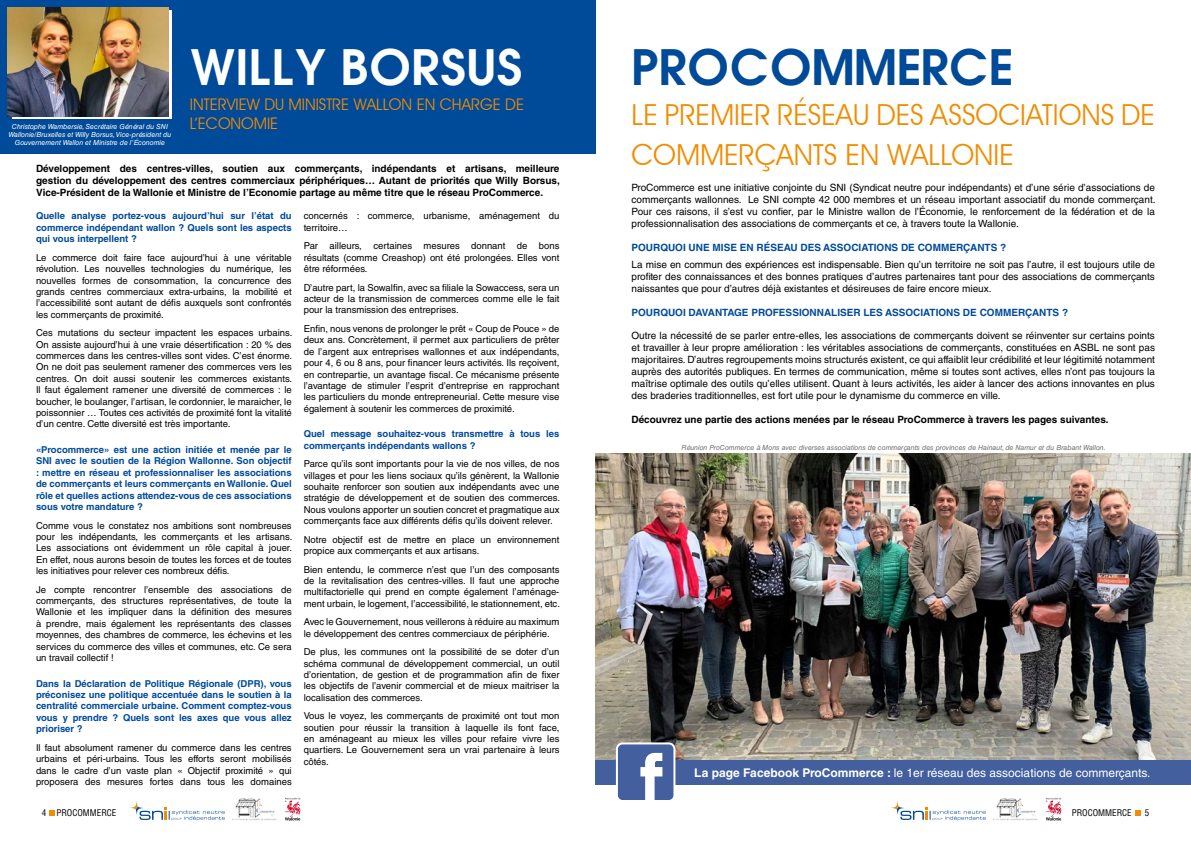
<style>
.page{position:relative;width:1191px;height:842px;background:#fff}
.page>*{position:absolute;margin:0;border:0;box-sizing:border-box;transform-origin:0 0}
.t1{font:700 45px "Avant Garde";color:#004a9a}
.t2{font:700 45px "Avant Garde";color:#fff}
.t3{font:29px/39.6px "Avant Garde IT Cby BT";color:#f28c00}
.t4{font:16px/19.2px "Avant Garde IT Cby BT";color:#f28c00}
.t5{font:12px "Helvetica LT Std";color:#fff}
.t6{font:10px/12px "Helvetica LT Std";color:#000;text-align:justify}
.t7{font:700 10px/12px "Helvetica LT Std";color:#000;text-align:justify}
.t8{font:700 10px "Helvetica LT Std";color:#004a9a}
.t9{font:9.5px/11.4px "Helvetica LT Std";color:#000;text-align:justify}
.t10{font:700 9.5px/11.4px "Helvetica LT Std";color:#004a9a;text-align:justify}
.t11{font:condensed 9px "Helvetica LT Std";color:#000}
.t12{font:italic 7px/8.4px "Helvetica LT Std";color:#fff;text-align:center}
.t13{font:italic 7px "Helvetica LT Std";color:#706f6f}
.s1{font-weight:700}
</style>
<div class="page">
<div style="left:0;top:0;width:595px;height:154px;background:#004a9a"></div>
<svg style="left:49px;top:810px;width:6px;height:6px"></svg>
<svg style="left:1135px;top:810px;width:6px;height:6px"></svg>
<svg style="left:130px;top:801px;width:95px;height:19px"></svg>
<svg style="left:890px;top:801px;width:95px;height:19px"></svg>
<svg style="left:285px;top:798px;width:15px;height:22px"></svg>
<svg style="left:1045px;top:798px;width:16px;height:22px"></svg>
<img style="left:232px;top:798px;width:45px;height:22px">
<img style="left:993px;top:798px;width:45px;height:22px">
<img style="left:595px;top:453px;width:596px;height:307px">
<div style="left:595px;top:760px;width:596px;height:25px;background:#435f9d"></div>
<div style="left:617px;top:743px;width:57px;height:58px;background:#435f9d;border-radius:6px"></div>
<div style="left:616px;top:742px;width:59px;height:60px;border:2px solid #fff;border-radius:6px"></div>
<svg style="left:640px;top:753px;width:22px;height:47px"></svg>
<svg style="left:12px;top:10px;width:160px;height:108px"></svg>
<img style="left:7px;top:7px;width:161px;height:109px">
<p class="t12" style="left:9px;top:122px;width:164px">Christophe Wambersie, Secrétaire Général du SNI<br>Wallonie/Bruxelles et Willy Borsus, Vice-président du<br>Gouvernement Wallon et Ministre de l’Économie</p>
<h1 class="t2" style="left:190px;top:36px;width:334px">WILLY BORSUS</h1>
<h3 class="t4" style="left:190px;top:94px;width:335px">INTERVIEW DU MINISTRE WALLON EN CHARGE DE<br>L’ECONOMIE</h3>
<p class="t7" style="left:36px;top:162px;width:525px">Développement des centres-villes, soutien aux commerçants, indépendants et artisans, meilleure gestion du développement des centres commerciaux périphériques… Autant de priorités que Willy Borsus, Vice-Président de la Wallonie et Ministre de l’Economie partage au même titre que le réseau ProCommerce.</p>
<p class="t10" style="left:36px;top:210px;width:257px">Quelle analyse portez-vous aujourd’hui sur l’état du commerce indépendant wallon ? Quels sont les aspects qui vous interpellent ?</p>
<p class="t9" style="left:36px;top:252px;width:257px">Le commerce doit faire face aujourd’hui à une véritable révolution. Les nouvelles technologies du numérique, les nouvelles formes de consommation, la concurrence des grands centres commerciaux extra-urbains, la mobilité et l’accessibilité sont autant de défis auxquels sont confrontés les commerçants de proximité.</p>
<p class="t9" style="left:36px;top:327px;width:258px">Ces mutations du secteur impactent les espaces urbains.<br>On assiste aujourd’hui à une vraie désertification : 20 % des commerces dans les centres-villes sont vides. C’est énorme.<br>On ne doit pas seulement ramener des commerces vers les centres. On doit aussi soutenir les commerces existants.<br>Il faut également ramener une diversité de commerces : le boucher, le boulanger, l’artisan, le cordonnier, le maraicher, le poissonnier … Toutes ces activités de proximité font la vitalité d’un centre. Cette diversité est très importante.</p>
<p class="t10" style="left:36px;top:444px;width:257px">«Procommerce» est une action initiée et menée par le SNI avec le soutien de la Région Wallonne. Son objectif : mettre en réseau et professionnaliser les associations de commerçants et leurs commerçants en Wallonie. Quel rôle et quelles actions attendez-vous de ces associations sous votre mandature ?</p>
<p class="t9" style="left:36px;top:519px;width:258px">Comme vous le constatez nos ambitions sont nombreuses pour les indépendants, les commerçants et les artisans.<br>Les associations ont évidemment un rôle capital à jouer.<br>En effet, nous aurons besoin de toutes les forces et de toutes les initiatives pour relever ces nombreux défis.</p>
<p class="t9" style="left:36px;top:583px;width:257px">Je compte rencontrer l’ensemble des associations de commerçants, des structures représentatives, de toute la Wallonie et les impliquer dans la définition des mesures à prendre, mais également les représentants des classes moyennes, des chambres de commerce, les échevins et les services du commerce des villes et communes, etc. Ce sera un travail collectif !</p>
<p class="t10" style="left:36px;top:677px;width:257px">Dans la Déclaration de Politique Régionale (DPR), vous préconisez une politique accentuée dans le soutien à la centralité commerciale urbaine. Comment comptez-vous vous y prendre ? Quels sont les axes que vous allez prioriser ?</p>
<p class="t9" style="left:36px;top:742px;width:257px">Il faut absolument ramener du commerce dans les centres urbains et péri-urbains. Tous les efforts seront mobilisés dans le cadre d’un vaste plan « Objectif proximité » qui proposera des mesures fortes dans tous les domaines</p>
<p class="t9" style="left:304px;top:210px;width:257px">concernés : commerce, urbanisme, aménagement du territoire…</p>
<p class="t9" style="left:304px;top:240px;width:257px">Par ailleurs, certaines mesures donnant de bons résultats (comme Creashop) ont été prolongées. Elles vont être réformées.</p>
<p class="t9" style="left:304px;top:282px;width:257px">D’autre part, la Sowalfin, avec sa filiale la Sowaccess, sera un acteur de la transmission de commerces comme elle le fait pour la transmission des entreprises.</p>
<p class="t9" style="left:304px;top:323px;width:257px">Enfin, nous venons de prolonger le prêt « Coup de Pouce » de deux ans. Concrètement, il permet aux particuliers de prêter de l’argent aux entreprises wallonnes et aux indépendants, pour 4, 6 ou 8 ans, pour financer leurs activités. Ils reçoivent, en contrepartie, un avantage fiscal. Ce mécanisme présente l’avantage de stimuler l’esprit d’entreprise en rapprochant les particuliers du monde entrepreneurial. Cette mesure vise également à soutenir les commerces de proximité.</p>
<p class="t10" style="left:304px;top:428px;width:257px">Quel message souhaitez-vous transmettre à tous les commerçants indépendants wallons ?</p>
<p class="t9" style="left:304px;top:458px;width:258px">Parce qu’ils sont importants pour la vie de nos villes, de nos villages et pour les liens sociaux qu’ils génèrent, la Wallonie souhaite renforcer son soutien aux indépendants avec une stratégie de développement et de soutien des commerces.<br>Nous voulons apporter un soutien concret et pragmatique aux commerçants face aux différents défis qu’ils doivent relever.</p>
<p class="t9" style="left:304px;top:534px;width:257px">Notre objectif est de mettre en place un environnement propice aux commerçants et aux artisans.</p>
<p class="t9" style="left:304px;top:563px;width:258px">Bien entendu, le commerce n’est que l’un des composants de la revitalisation des centres-villes. Il faut une approche multifactorielle qui prend en compte également l’aménage&shy;ment urbain, le logement, l’accessibilité, le stationnement, etc.</p>
<p class="t9" style="left:304px;top:616px;width:257px">Avec le Gouvernement, nous veillerons à réduire au maximum le développement des centres commerciaux de périphérie.</p>
<p class="t9" style="left:304px;top:646px;width:257px">De plus, les communes ont la possibilité de se doter d’un schéma communal de développement commercial, un outil d’orientation, de gestion et de programmation afin de fixer les objectifs de l’avenir commercial et de mieux maitriser la localisation des commerces.</p>
<p class="t9" style="left:304px;top:710px;width:257px">Vous le voyez, les commerçants de proximité ont tout mon soutien pour réussir la transition à laquelle ils font face, en aménageant au mieux les villes pour refaire vivre les quartiers. Le Gouvernement sera un vrai partenaire à leurs côtés.</p>
<h1 class="t1" style="left:631px;top:36px;width:383px">PROCOMMERCE</h1>
<h2 class="t3" style="left:631px;top:95px;width:525px">LE PREMIER RÉSEAU DES ASSOCIATIONS DE<br>COMMERÇANTS EN WALLONIE</h2>
<p class="t6" style="left:631px;top:182px;width:525px">ProCommerce est une initiative conjointe du SNI (Syndicat neutre pour indépendants) et d’une série d’associations de commerçants wallonnes. Le SNI compte 42 000 membres et un réseau important associatif du monde commerçant.<br>Pour ces raisons, il s’est vu confier, par le Ministre wallon de l’Économie, le renforcement de la fédération et de la professionnalisation des associations de commerçants et ce, à travers toute la Wallonie.</p>
<p class="t8" style="left:631px;top:241px;width:376px">POURQUOI UNE MISE EN RÉSEAU DES ASSOCIATIONS DE COMMERÇANTS ?</p>
<p class="t6" style="left:631px;top:259px;width:525px">La mise en commun des expériences est indispensable. Bien qu’un territoire ne soit pas l’autre, il est toujours utile de profiter des connaissances et des bonnes pratiques d’autres partenaires tant pour des associations de commerçants naissantes que pour d’autres déjà existantes et désireuses de faire encore mieux.</p>
<p class="t8" style="left:631px;top:306px;width:438px">POURQUOI DAVANTAGE PROFESSIONNALISER LES ASSOCIATIONS DE COMMERÇANTS ?</p>
<p class="t6" style="left:631px;top:330px;width:525px">Outre la nécessité de se parler entre-elles, les associations de commerçants doivent se réinventer sur certains points et travailler à leur propre amélioration : les véritables associations de commerçants, constituées en ASBL ne sont pas majoritaires. D’autres regroupements moins structurés existent, ce qui affaiblit leur crédibilité et leur légitimité notamment auprès des autorités publiques. En termes de communication, même si toutes sont actives, elles n’ont pas toujours la maîtrise optimale des outils qu’elles utilisent. Quant à leurs activités, les aider à lancer des actions innovantes en plus des braderies traditionnelles, est fort utile pour le dynamisme du commerce en ville.</p>
<p class="t7" style="left:631px;top:413px;width:479px">Découvrez une partie des actions menées par le réseau ProCommerce à travers les pages suivantes.</p>
<p class="t13" style="left:681px;top:443px;width:425px">Réunion ProCommerce à Mons avec diverses associations de commerçants des provinces de Hainaut, de Namur et du Brabant Wallon.</p>
<p class="t5" style="left:694px;top:765px;width:458px"><span class="s1">La page Facebook ProCommerce :</span> le 1er réseau des associations de commerçants.</p>
<p class="t11" style="left:42px;top:807px;width:76px">4 PROCOMMERCE</p>
<p class="t11" style="left:1071px;top:807px;width:62px">PROCOMMERCE</p>
<p class="t11" style="left:1144px;top:807px;width:6px">5</p>
</div>
